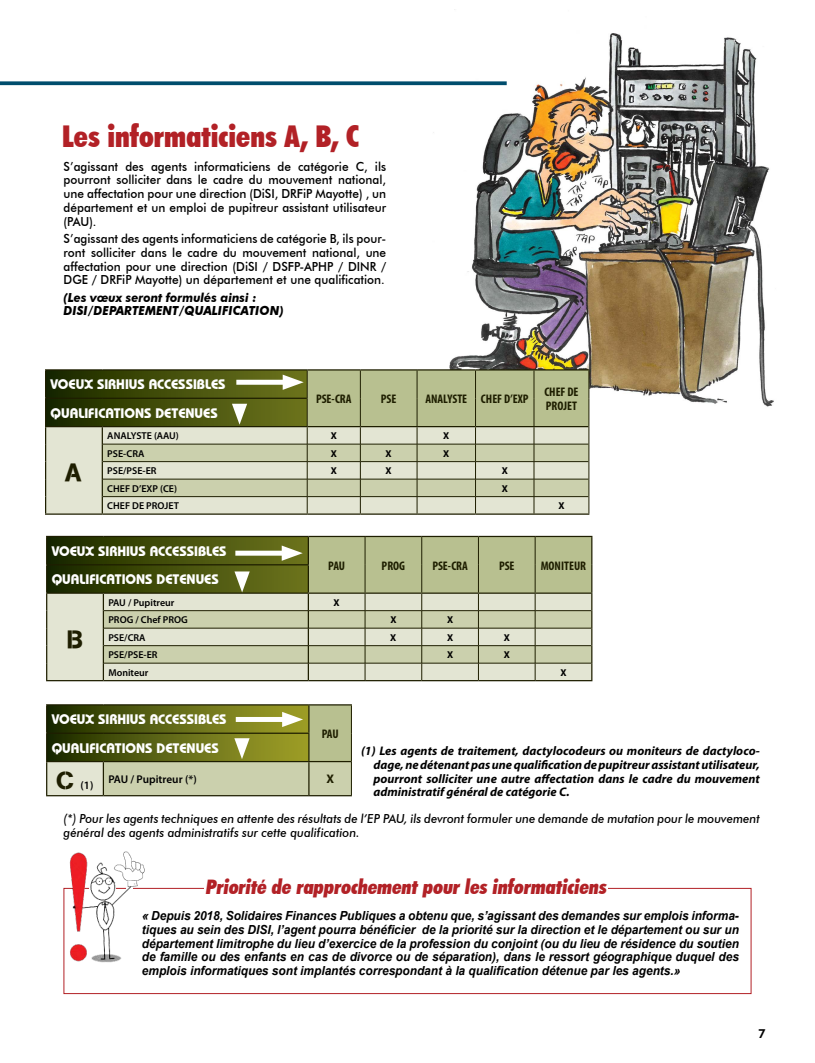
<style>
.page{position:relative;width:815px;height:1063px;background:#fff}
.page>*{position:absolute;margin:0;border:0;box-sizing:border-box;transform-origin:0 0}
.t1{font:900 condensed 30px "Futura BT";color:#b22126}
.t2{font:25px "Absolut DB Normal";color:#1e1e00}
.t3{font:900 condensed 20px "Futura BT";color:#b22126}
.t4{font:700 13.75px "Bauhaus IT Cby BT";color:#fff}
.t5{font:italic 700 12.5px/13.8px "Arial";color:#000;text-align:justify;scale:.95 1}
.t6{font:500 12.5px/13.8px "Futura BT";color:#000;text-align:justify;scale:.95 1}
.t7{font:italic 700 12.5px/13.8px "Myriad Pro";color:#000;text-align:justify}
.t8{font:italic 500 12.5px/13.8px "Futura BT";color:#000;scale:.95 1}
.t9{font:700 condensed 12.5px/13.8px "Myriad Pro";color:#1e1e00}
.t10{font:italic 700 12.5px/13.8px "Futura BT";color:#000;scale:.95 1}
.t11{font:800 12.5px "Futura BT";color:#000}
.t12{font:700 12.5px "Myriad Pro";color:#1e1e00}
.t13{font:600 11.25px "Myriad Pro";color:#000}
.t14{font:600 10px "Myriad Pro";color:#000}
.t15{font:700 10px "Myriad Pro";color:#000}
</style>
<div class="page">
<img style="left:431px;top:33px;width:343px;height:392px">
<div style="left:64px;top:888px;width:687px;height:106px;border:1px solid #b22126"></div>
<svg style="left:0;top:81px;width:507px;height:4px;background:#185e7b"></svg>
<hr style="left:45px;top:369px;width:57px;height:2px;background:#1e1e00">
<hr style="left:102px;top:369px;width:205px;height:2px;background:#1e1e00">
<hr style="left:45px;top:513px;width:57px;height:2px;background:#1e1e00">
<hr style="left:102px;top:513px;width:205px;height:2px;background:#1e1e00">
<hr style="left:307px;top:369px;width:53px;height:2px;background:#1e1e00">
<hr style="left:360px;top:369px;width:57px;height:2px;background:#1e1e00">
<hr style="left:417px;top:369px;width:59px;height:2px;background:#1e1e00">
<hr style="left:476px;top:369px;width:58px;height:2px;background:#1e1e00">
<hr style="left:534px;top:369px;width:55px;height:2px;background:#1e1e00">
<hr style="left:307px;top:513px;width:53px;height:2px;background:#1e1e00">
<hr style="left:360px;top:513px;width:57px;height:2px;background:#1e1e00">
<hr style="left:417px;top:513px;width:59px;height:2px;background:#1e1e00">
<hr style="left:476px;top:513px;width:58px;height:2px;background:#1e1e00">
<hr style="left:534px;top:513px;width:55px;height:2px;background:#1e1e00">
<hr style="left:46px;top:680px;width:57px;height:1px;background:#1e1e00">
<hr style="left:103px;top:680px;width:205px;height:1px;background:#1e1e00">
<hr style="left:308px;top:680px;width:57px;height:1px;background:#1e1e00">
<hr style="left:365px;top:680px;width:57px;height:1px;background:#1e1e00">
<hr style="left:422px;top:680px;width:56px;height:1px;background:#1e1e00">
<hr style="left:478px;top:680px;width:57px;height:1px;background:#1e1e00">
<hr style="left:535px;top:680px;width:57px;height:1px;background:#1e1e00">
<hr style="left:46px;top:704px;width:57px;height:2px;background:#1e1e00">
<hr style="left:103px;top:704px;width:206px;height:2px;background:#1e1e00">
<hr style="left:309px;top:704px;width:43px;height:2px;background:#1e1e00">
<svg style="left:46px;top:536px;width:546px;height:144px;background:#aeb38f"></svg>
<svg style="left:46px;top:705px;width:306px;height:91px;background:#8e945b"></svg>
<div style="left:204px;top:879px;width:404px;height:19px;background:#fff"></div>
<svg style="left:45px;top:370px;width:544px;height:143px;background:#afb490"></svg>
<img style="left:63px;top:851px;width:87px;height:113px">
<h1 class="t1" style="left:62px;top:118px;width:299px">Les informaticiens A, B, C</h1>
<p class="t6" style="left:64px;top:159px;width:341px">S’agissant des agents informaticiens de catégorie C, ils pourront solliciter dans le cadre du mouvement national, une affectation pour une direction (DiSI, DRFiP Mayotte) , un département et un emploi de pupitreur assistant utilisateur (PAU).</p>
<p class="t6" style="left:64px;top:232px;width:341px">S’agissant des agents informaticiens de catégorie B, ils pour&shy;ront solliciter dans le cadre du mouvement national, une affectation pour une direction (DiSI / DSFP-APHP / DINR / DGE / DRFiP Mayotte) un département et une qualification.</p>
<p class="t10" style="left:64px;top:290px;width:233px">(Les vœux seront formulés ainsi :<br>DISI/DEPARTEMENT/QUALIFICATION)</p>
<p class="t4" style="left:51px;top:376px;width:176px">VOEUX SIRHIUS ACCESSIBLES</p>
<p class="t4" style="left:51px;top:404px;width:169px">QUALIFICATIONS DETENUES</p>
<p class="t9" style="left:316px;top:392px;width:37px">PSE-CRA</p>
<p class="t9" style="left:381px;top:392px;width:17px">PSE</p>
<p class="t9" style="left:425px;top:392px;width:105px">ANALYSTE CHEF D’EXP</p>
<p class="t9" style="left:544px;top:385px;width:36px">CHEF DE<br>PROJET</p>
<p class="t14" style="left:107px;top:429px;width:73px">ANALYSTE (AAU)</p>
<p class="t15" style="left:331px;top:429px;width:8px">X</p>
<p class="t15" style="left:443px;top:429px;width:8px">X</p>
<p class="t14" style="left:107px;top:447px;width:39px">PSE-CRA</p>
<p class="t15" style="left:331px;top:447px;width:8px">X</p>
<p class="t15" style="left:386px;top:447px;width:8px">X</p>
<p class="t15" style="left:443px;top:447px;width:8px">X</p>
<p class="t14" style="left:107px;top:464px;width:51px">PSE/PSE-ER</p>
<p class="t15" style="left:331px;top:464px;width:8px">X</p>
<p class="t15" style="left:386px;top:464px;width:8px">X</p>
<p class="t15" style="left:502px;top:464px;width:8px">X</p>
<p class="t14" style="left:107px;top:482px;width:71px">CHEF D’EXP (CE)</p>
<p class="t15" style="left:502px;top:482px;width:8px">X</p>
<p class="t14" style="left:107px;top:499px;width:73px">CHEF DE PROJET</p>
<p class="t15" style="left:558px;top:499px;width:8px">X</p>
<p class="t4" style="left:52px;top:543px;width:176px">VOEUX SIRHIUS ACCESSIBLES</p>
<p class="t9" style="left:328px;top:558px;width:18px">PAU</p>
<p class="t9" style="left:382px;top:558px;width:25px">PROG</p>
<p class="t9" style="left:432px;top:558px;width:37px">PSE-CRA</p>
<p class="t9" style="left:499px;top:558px;width:17px">PSE</p>
<p class="t9" style="left:541px;top:558px;width:47px">MONITEUR</p>
<p class="t4" style="left:52px;top:571px;width:169px">QUALIFICATIONS DETENUES</p>
<h2 class="t2" style="left:66px;top:458px;width:17px">A</h2>
<h2 class="t2" style="left:67px;top:624px;width:17px">B</h2>
<p class="t14" style="left:108px;top:596px;width:68px">PAU / Pupitreur</p>
<p class="t15" style="left:334px;top:596px;width:8px">X</p>
<p class="t14" style="left:108px;top:613px;width:81px">PROG / Chef PROG</p>
<p class="t15" style="left:390px;top:613px;width:8px">X</p>
<p class="t15" style="left:447px;top:613px;width:8px">X</p>
<p class="t14" style="left:108px;top:631px;width:39px">PSE/CRA</p>
<p class="t15" style="left:390px;top:631px;width:8px">X</p>
<p class="t15" style="left:447px;top:631px;width:8px">X</p>
<p class="t15" style="left:504px;top:631px;width:8px">X</p>
<p class="t14" style="left:108px;top:648px;width:51px">PSE/PSE-ER</p>
<p class="t15" style="left:447px;top:648px;width:8px">X</p>
<p class="t15" style="left:504px;top:648px;width:8px">X</p>
<p class="t14" style="left:108px;top:666px;width:42px">Moniteur</p>
<p class="t15" style="left:560px;top:666px;width:8px">X</p>
<p class="t4" style="left:52px;top:711px;width:176px">VOEUX SIRHIUS ACCESSIBLES</p>
<p class="t9" style="left:322px;top:727px;width:18px">PAU</p>
<p class="t4" style="left:52px;top:739px;width:169px">QUALIFICATIONS DETENUES</p>
<h2 class="t2" style="left:57px;top:765px;width:18px">C</h2>
<p class="t13" style="left:81px;top:778px;width:14px">(1)</p>
<p class="t13" style="left:108px;top:772px;width:90px">PAU / Pupitreur (*)</p>
<p class="t12" style="left:326px;top:771px;width:9px">X</p>
<p class="t7" style="left:374px;top:744px;width:388px;text-indent:-12px">(1) Les agents de traitement, dactylocodeurs ou moniteurs de dactyloco&shy;dage, ne détenant pas une qualification de pupitreur assistant utilisateur, pourront solliciter une autre affectation dans le cadre du mouvement administratif général de catégorie C.</p>
<p class="t8" style="left:64px;top:812px;width:734px">(*) Pour les agents techniques en attente des résultats de l’EP PAU, ils devront formuler une demande de mutation pour le mouvement général des agents administratifs sur cette qualification.</p>
<h3 class="t3" style="left:205px;top:875px;width:406px">Priorité de rapprochement pour les informaticiens</h3>
<p class="t5" style="left:142px;top:909px;width:630px">« Depuis 2018, Solidaires Finances Publiques a obtenu que, s’agissant des demandes sur emplois informa&shy;tiques au sein des DISI, l’agent pourra bénéficier de la priorité sur la direction et le département ou sur un département limitrophe du lieu d’exercice de la profession du conjoint (ou du lieu de résidence du soutien de famille ou des enfants en cas de divorce ou de séparation), dans le ressort géographique duquel des emplois informatiques sont implantés correspondant à la qualification détenue par les agents.»</p>
<p class="t11" style="left:758px;top:1026px;width:9px">7</p>
</div>
